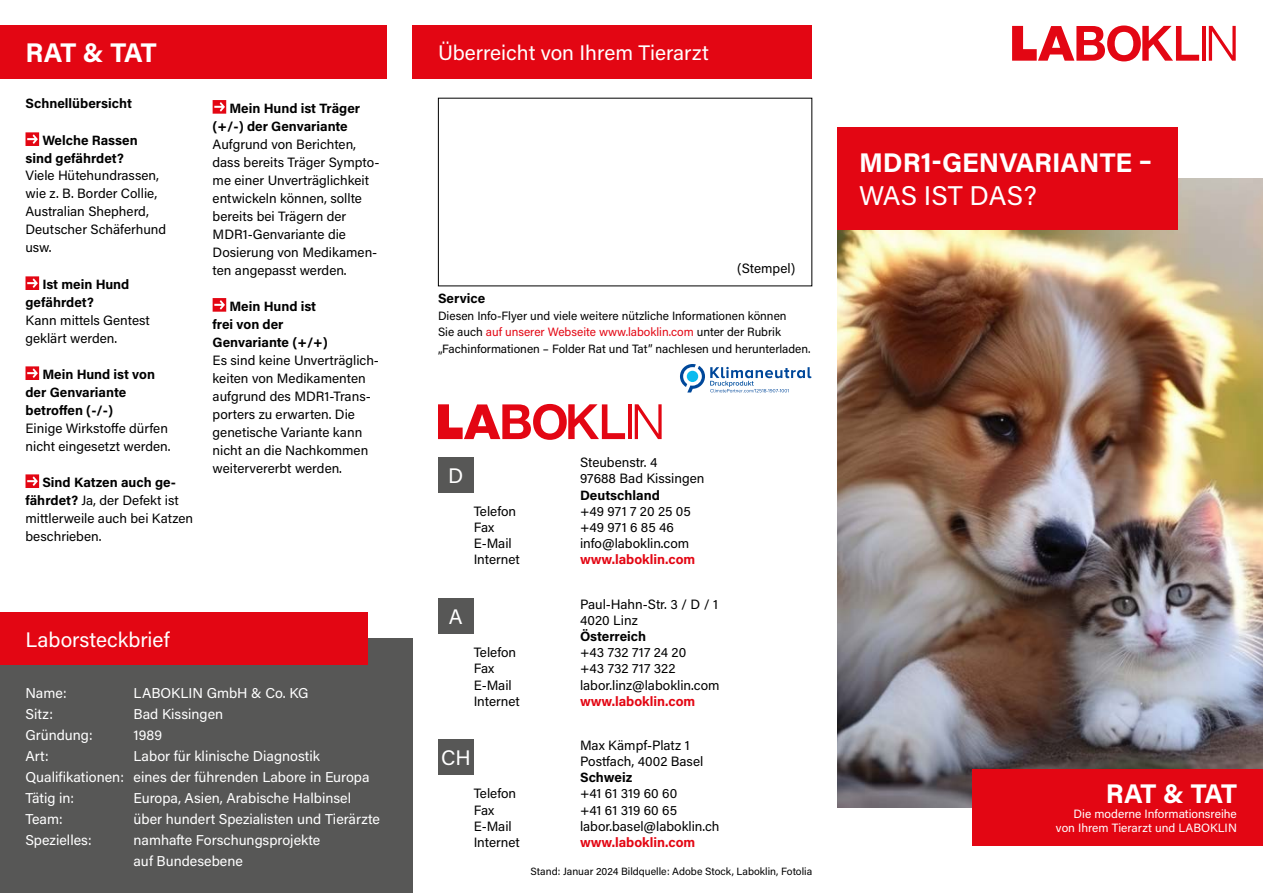
<style>
.page{position:relative;width:1263px;height:893px;background:#fff}
.page>*{position:absolute;margin:0;border:0;box-sizing:border-box;transform-origin:0 0}
.t1{font:700 27px "Acumin Pro";color:#fff}
.t2{font:27px "Acumin Pro";color:#fff}
.t3{font:21px "Acumin Pro";color:#fff}
.t4{font:14.25px/21px "Acumin Pro";color:#fff}
.t5{font:13.5px/18px "Acumin Pro";color:#000}
.t6{font:700 13.5px/18px "Acumin Pro";color:#000}
.t7{font:700 13.5px "Acumin Pro";color:#e30613}
.t8{font:12px/16.5px "Acumin Pro";color:#000}
.t9{font:12px/14.4px "Acumin Pro";color:#fff;text-align:right}
.t10{font:10.5px "Acumin Pro";color:#000}
.s1{font-weight:700}
.s2{color:#e30613}
</style>
<div class="page">
<img style="left:838px;top:179px;width:425px;height:629px">
<hr style="left:1202px;top:26px;width:3px;height:35px;background:#e30613">
<svg style="left:1209px;top:26px;width:27px;height:35px"></svg>
<svg style="left:1012px;top:26px;width:187px;height:35px"></svg>
<div style="left:0;top:638px;width:412px;height:255px;background:#575756"></div>
<div style="left:0;top:612px;width:368px;height:53px;background:#e30613"></div>
<hr style="left:628px;top:404px;width:3px;height:35px;background:#e30613">
<svg style="left:635px;top:404px;width:27px;height:35px"></svg>
<svg style="left:438px;top:404px;width:187px;height:36px"></svg>
<div style="left:438px;top:457px;width:36px;height:35px;background:#575756"></div>
<div style="left:438px;top:740px;width:36px;height:35px;background:#575756"></div>
<div style="left:438px;top:599px;width:36px;height:35px;background:#575756"></div>
<div style="left:972px;top:770px;width:291px;height:76px;background:#e30613"></div>
<div style="left:838px;top:128px;width:340px;height:102px;background:#e30613"></div>
<svg style="left:26px;top:132px;width:13px;height:14px"></svg>
<svg style="left:26px;top:276px;width:13px;height:14px"></svg>
<svg style="left:26px;top:366px;width:13px;height:14px"></svg>
<svg style="left:26px;top:474px;width:13px;height:14px"></svg>
<svg style="left:213px;top:100px;width:13px;height:14px"></svg>
<svg style="left:213px;top:298px;width:13px;height:14px"></svg>
<svg style="left:680px;top:364px;width:131px;height:28px"></svg>
<div style="left:412px;top:26px;width:400px;height:53px;background:#e30613"></div>
<div style="left:0;top:26px;width:387px;height:53px;background:#e30613"></div>
<h1 class="t1" style="left:26px;top:34px;width:133px">RAT &amp; TAT</h1>
<h2 class="t3" style="left:438px;top:38px;width:272px">Überreicht von Ihrem Tierarzt</h2>
<p class="t6" style="left:26px;top:93px;width:108px">Schnellübersicht</p>
<p class="t6" style="left:26px;top:131px;width:114px;text-indent:17px">Welche Rassen sind gefährdet?</p>
<p class="t5" style="left:26px;top:165px;width:142px">Viele Hütehundrassen, wie z. B. Border Collie,<br>Australian Shepherd,<br>Deutscher Schäferhund usw.</p>
<p class="t6" style="left:26px;top:275px;width:105px;text-indent:17px">Ist mein Hund gefährdet?</p>
<p class="t5" style="left:26px;top:311px;width:126px">Kann mittels Gentest geklärt werden.</p>
<p class="t6" style="left:26px;top:365px;width:131px;text-indent:17px">Mein Hund ist von der Genvariante betroffen (-/-)</p>
<p class="t5" style="left:26px;top:419px;width:147px">Einige Wirkstoffe dürfen nicht eingesetzt werden.</p>
<p class="t5" style="left:26px;top:473px;width:169px;text-indent:17px"><span class="s1">Sind Katzen auch ge&shy;fährdet?</span> Ja, der Defekt ist mittlerweile auch bei Katzen beschrieben.</p>
<p class="t6" style="left:213px;top:99px;width:149px;text-indent:17px">Mein Hund ist Träger (+/-) der Genvariante</p>
<p class="t5" style="left:213px;top:135px;width:168px">Aufgrund von Berichten, dass bereits Träger Sympto&shy;me einer Unverträglichkeit entwickeln können, sollte bereits bei Trägern der<br>MDR1-Genvariante die<br>Dosierung von Medikamen&shy;ten angepasst werden.</p>
<p class="t6" style="left:213px;top:297px;width:117px;text-indent:17px">Mein Hund ist frei von der<br>Genvariante (+/+)</p>
<p class="t5" style="left:213px;top:351px;width:168px">Es sind keine Unverträglich&shy;keiten von Medikamenten aufgrund des MDR1-Trans&shy;porters zu erwarten. Die genetische Variante kann nicht an die Nachkommen weitervererbt werden.</p>
<h2 class="t3" style="left:26px;top:625px;width:146px">Laborsteckbrief</h2>
<p class="t4" style="left:26px;top:682px;width:43px">Name:</p>
<p class="t4" style="left:134px;top:682px;width:177px">LABOKLIN GmbH &amp; Co. KG</p>
<p class="t4" style="left:26px;top:703px;width:29px">Sitz:</p>
<p class="t4" style="left:134px;top:703px;width:91px">Bad Kissingen</p>
<p class="t4" style="left:26px;top:724px;width:69px">Gründung:</p>
<p class="t4" style="left:134px;top:724px;width:30px">1989</p>
<p class="t4" style="left:26px;top:745px;width:25px">Art:</p>
<p class="t4" style="left:26px;top:745px;width:346px;text-indent:108px">Labor für klinische Diagnostik<br>Qualifikationen: eines der führenden Labore in Europa<br>Tätig in:</p>
<p class="t4" style="left:134px;top:787px;width:219px">Europa, Asien, Arabische Halbinsel</p>
<p class="t4" style="left:26px;top:808px;width:39px">Team:</p>
<p class="t4" style="left:134px;top:808px;width:248px">über hundert Spezialisten und Tierärzte</p>
<p class="t4" style="left:26px;top:829px;width:68px">Spezielles:</p>
<p class="t4" style="left:134px;top:829px;width:188px">namhafte Forschungsprojekte auf Bundesebene</p>
<p class="t5" style="left:737px;top:259px;width:60px">(Stempel)</p>
<p class="t6" style="left:438px;top:289px;width:49px">Service</p>
<p class="t8" style="left:438px;top:307px;width:374px">Diesen Info-Flyer und viele weitere nützliche Informationen können<br>Sie auch <span class="s2">auf unserer Webseite www.laboklin.com</span> unter der Rubrik „Fachinformationen – Folder Rat und Tat” nachlesen und herunterladen.</p>
<h2 class="t3" style="left:448px;top:461px;width:17px">D</h2>
<p class="t5" style="left:580px;top:454px;width:126px;line-height:16.2px">Steubenstr. 4<br>97688 Bad Kissingen</p>
<p class="t6" style="left:580px;top:485px;width:81px">Deutschland</p>
<p class="t5" style="left:474px;top:501px;width:44px">Telefon</p>
<p class="t5" style="left:580px;top:501px;width:112px">+49 971 7 20 25 05</p>
<p class="t5" style="left:474px;top:518px;width:22px">Fax</p>
<p class="t5" style="left:580px;top:518px;width:96px">+49 971 6 85 46</p>
<p class="t5" style="left:474px;top:534px;width:40px">E-Mail</p>
<p class="t5" style="left:580px;top:534px;width:111px">info@laboklin.com</p>
<p class="t5" style="left:474px;top:550px;width:48px">Internet</p>
<p class="t7" style="left:580px;top:550px;width:117px">www.laboklin.com</p>
<h2 class="t3" style="left:449px;top:602px;width:15px">A</h2>
<p class="t5" style="left:580px;top:595px;width:139px;line-height:16.2px">Paul-Hahn-Str. 3 / D / 1<br>4020 Linz</p>
<p class="t6" style="left:580px;top:627px;width:68px">Österreich</p>
<p class="t5" style="left:474px;top:643px;width:44px">Telefon</p>
<p class="t5" style="left:580px;top:643px;width:108px">+43 732 717 24 20</p>
<p class="t5" style="left:474px;top:659px;width:22px">Fax</p>
<p class="t5" style="left:580px;top:659px;width:97px">+43 732 717 322</p>
<p class="t5" style="left:474px;top:675px;width:40px">E-Mail</p>
<p class="t5" style="left:580px;top:675px;width:141px">labor.linz@laboklin.com</p>
<p class="t5" style="left:474px;top:691px;width:48px">Internet</p>
<p class="t7" style="left:580px;top:691px;width:117px">www.laboklin.com</p>
<h2 class="t3" style="left:441px;top:743px;width:31px">CH</h2>
<p class="t5" style="left:580px;top:736px;width:125px;line-height:16.2px">Max Kämpf-Platz 1<br>Postfach, 4002 Basel</p>
<p class="t6" style="left:580px;top:768px;width:54px">Schweiz</p>
<p class="t5" style="left:474px;top:784px;width:44px">Telefon</p>
<p class="t5" style="left:580px;top:784px;width:99px">+41 61 319 60 60</p>
<p class="t5" style="left:474px;top:800px;width:22px">Fax</p>
<p class="t5" style="left:580px;top:800px;width:98px">+41 61 319 60 65</p>
<p class="t5" style="left:474px;top:817px;width:40px">E-Mail</p>
<p class="t5" style="left:580px;top:817px;width:141px">labor.basel@laboklin.ch</p>
<p class="t5" style="left:474px;top:833px;width:48px">Internet</p>
<p class="t7" style="left:580px;top:833px;width:117px">www.laboklin.com</p>
<p class="t10" style="left:530px;top:864px;width:283px">Stand: Januar 2024 Bildquelle: Adobe Stock, Laboklin, Fotolia</p>
<h1 class="t1" style="left:859px;top:144px;width:295px">MDR1-GENVARIANTE –</h1>
<h1 class="t2" style="left:859px;top:177px;width:179px">WAS IST DAS?</h1>
<h1 class="t1" style="left:1106px;top:775px;width:133px">RAT &amp; TAT</h1>
<p class="t9" style="left:1056px;top:806px;width:182px">Die moderne Informationsreihe von Ihrem Tierarzt und LABOKLIN</p>
</div>
